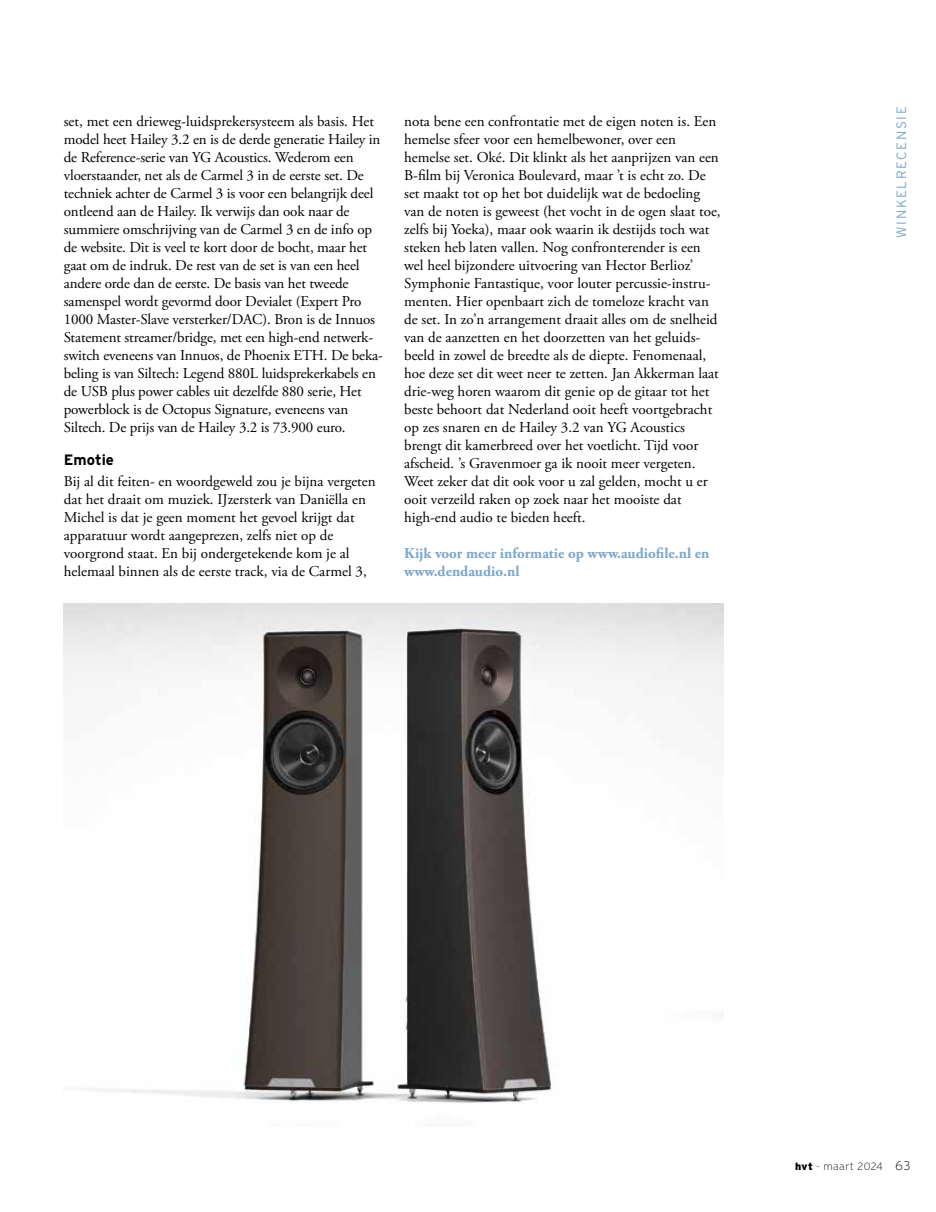
<style>
.page{position:relative;width:936px;height:1212px;background:#fff}
.page>*{position:absolute;margin:0;border:0;box-sizing:border-box;transform-origin:0 0}
.t1{font:15px/18px "Adobe Garamond Pro";color:#000}
.t2{font:700 15px/18px "Adobe Garamond Pro";color:#7ca6cc}
.t3{font:700 15px "Interstate";color:#000}
.t4{font:300 13.5px "Interstate";letter-spacing:.12em;color:#7ca6cc}
.t5{font:200 10.5px "Interstate";letter-spacing:.05em;color:#000}
.s1{font-weight:900}
.s2{font-size:12.75px}
</style>
<div class="page">
<img style="left:63px;top:604px;width:660px;height:499px">
<p class="t1" style="left:64px;top:113px;width:320px">set, met een drieweg-luidsprekersysteem als basis. Het model heet Hailey 3.2 en is de derde generatie Hailey in de Reference-serie van YG Acoustics. Wederom een vloerstaander, net als de Carmel 3 in de eerste set. De techniek achter de Carmel 3 is voor een belangrijk deel ontleend aan de Hailey. Ik verwijs dan ook naar de summiere omschrijving van de Carmel 3 en de info op de website. Dit is veel te kort door de bocht, maar het gaat om de indruk. De rest van de set is van een heel andere orde dan de eerste. De basis van het tweede samenspel wordt gevormd door Devialet (Expert Pro 1000 Master-Slave versterker/DAC). Bron is de Innuos Statement streamer/bridge, met een high-end netwerk&shy;switch eveneens van Innuos, de Phoenix ETH. De beka&shy;beling is van Siltech: Legend 880L luidsprekerkabels en de USB plus power cables uit dezelfde 880 serie, Het powerblock is de Octopus Signature, eveneens van Siltech. De prijs van de Hailey 3.2 is 73.900 euro.</p>
<p class="t3" style="left:64px;top:451px;width:52px">Emotie</p>
<p class="t1" style="left:64px;top:473px;width:313px">Bij al dit feiten- en woordgeweld zou je bijna vergeten dat het draait om muziek. IJzersterk van Daniëlla en Michel is dat je geen moment het gevoel krijgt dat apparatuur wordt aangeprezen, zelfs niet op de voorgrond staat. En bij ondergetekende kom je al helemaal binnen als de eerste track, via de Carmel 3,</p>
<p class="t1" style="left:404px;top:113px;width:318px">nota bene een confrontatie met de eigen noten is. Een hemelse sfeer voor een hemelbewoner, over een hemelse set. Oké. Dit klinkt als het aanprijzen van een B-film bij Veronica Boulevard, maar ’t is echt zo. De set maakt tot op het bot duidelijk wat de bedoeling van de noten is geweest (het vocht in de ogen slaat toe, zelfs bij Yoeka), maar ook waarin ik destijds toch wat steken heb laten vallen. Nog confronterender is een wel heel bijzondere uitvoering van Hector Berlioz’ Symphonie Fantastique, voor louter percussie-instru&shy;menten. Hier openbaart zich de tomeloze kracht van de set. In zo’n arrangement draait alles om de snelheid van de aanzetten en het doorzetten van het geluids&shy;beeld in zowel de breedte als de diepte. Fenomenaal, hoe deze set dit weet neer te zetten. Jan Akkerman laat drie-weg horen waarom dit genie op de gitaar tot het beste behoort dat Nederland ooit heeft voortgebracht op zes snaren en de Hailey 3.2 van YG Acoustics brengt dit kamerbreed over het voetlicht. Tijd voor afscheid. ’s Gravenmoer ga ik nooit meer vergeten.<br>Weet zeker dat dit ook voor u zal gelden, mocht u er ooit verzeild raken op zoek naar het mooiste dat high-end audio te bieden heeft.</p>
<p class="t2" style="left:404px;top:545px;width:307px">Kijk voor meer informatie op www.audiofile.nl en www.dendaudio.nl</p>
<p class="t4" style="left:893px;top:238px;width:133px;rotate:-90deg">WINKELRECENSIE</p>
<p class="t5" style="left:795px;top:1160px;width:117px"><span class="s1">hvt</span> - maart 2024 <span class="s2">63</span></p>
</div>
